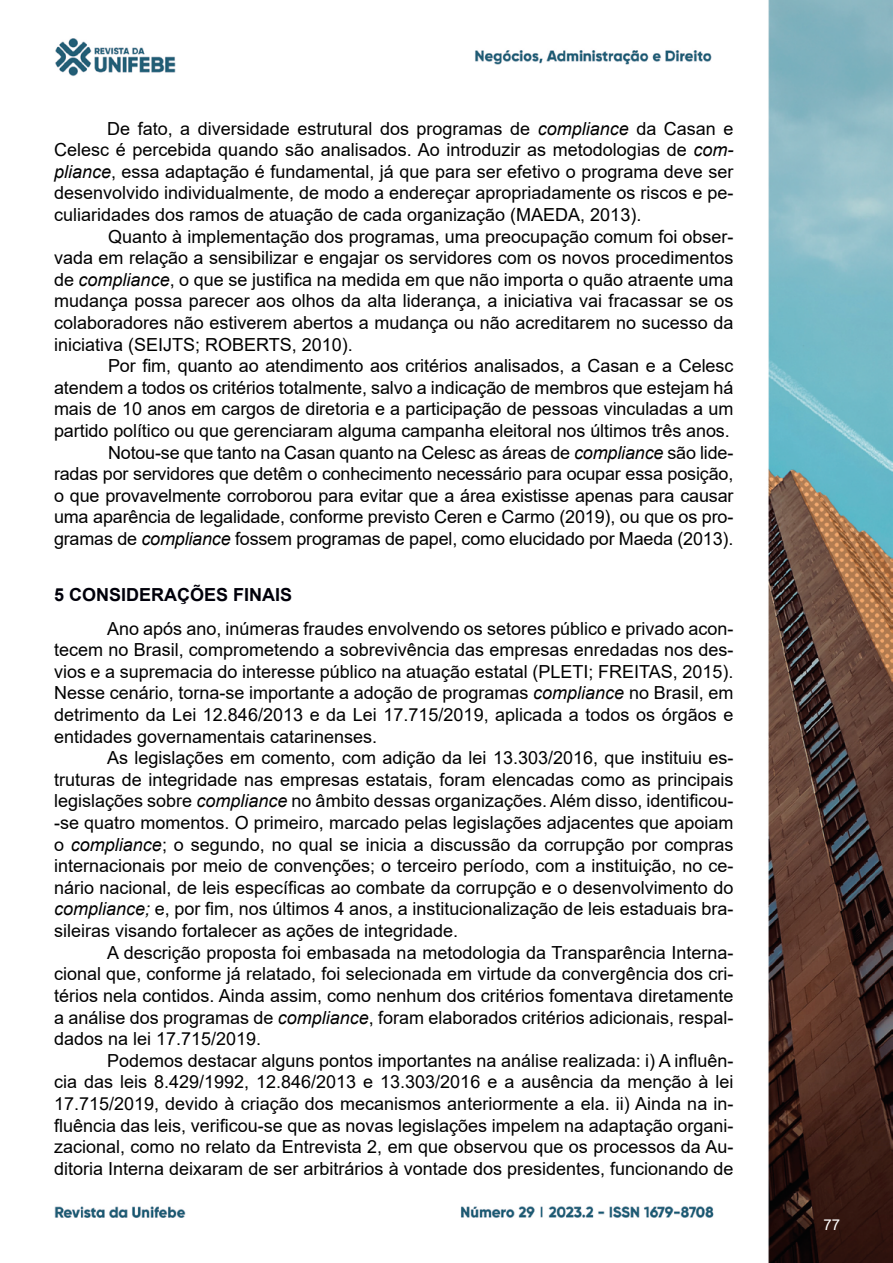
<style>
.page{position:relative;width:893px;height:1263px;background:#fff}
.page>*{position:absolute;margin:0;border:0;box-sizing:border-box;transform-origin:0 0}
.t1{font:18px/21.6px "Arial";letter-spacing:-.005em;color:#000;text-align:justify}
.t2{font:700 18px "Arial";color:#00000a}
.t3{font:15px "Arial";color:#fff}
.s1{font-style:italic}
</style>
<div class="page">
<img style="left:54px;top:0;width:839px;height:1263px">
<p class="t1" style="left:54px;top:117px;width:681px;text-indent:53px">De fato, a diversidade estrutural dos programas de <span class="s1">compliance</span> da Casan e Celesc é percebida quando são analisados. Ao introduzir as metodologias de <span class="s1">com&shy;pliance</span>, essa adaptação é fundamental, já que para ser efetivo o programa deve ser desenvolvido individualmente, de modo a endereçar apropriadamente os riscos e pe&shy;culiaridades dos ramos de atuação de cada organização (MAEDA, 2013).</p>
<p class="t1" style="left:54px;top:225px;width:681px;text-indent:54px">Quanto à implementação dos programas, uma preocupação comum foi obser&shy;vada em relação a sensibilizar e engajar os servidores com os novos procedimentos de <span class="s1">compliance</span>, o que se justifica na medida em que não importa o quão atraente uma mudança possa parecer aos olhos da alta liderança, a iniciativa vai fracassar se os colaboradores não estiverem abertos a mudança ou não acreditarem no sucesso da iniciativa (SEIJTS; ROBERTS, 2010).</p>
<p class="t1" style="left:54px;top:355px;width:681px;text-align:right">Por fim, quanto ao atendimento aos critérios analisados, a Casan e a Celesc atendem a todos os critérios totalmente, salvo a indicação de membros que estejam há mais de 10 anos em cargos de diretoria e a participação de pessoas vinculadas a um partido político ou que gerenciaram alguma campanha eleitoral nos últimos três anos.<br>Notou-se que tanto na Casan quanto na Celesc as áreas de <span class="s1">compliance</span> são lide-<br>radas por servidores que detêm o conhecimento necessário para ocupar essa posição, o que provavelmente corroborou para evitar que a área existisse apenas para causar uma aparência de legalidade, conforme previsto Ceren e Carmo (2019), ou que os pro&shy;gramas de <span class="s1">compliance</span> fossem programas de papel, como elucidado por Maeda (2013).</p>
<p class="t2" style="left:54px;top:582px;width:240px">5 CONSIDERAÇÕES FINAIS</p>
<p class="t1" style="left:54px;top:617px;width:681px;text-indent:53px">Ano após ano, inúmeras fraudes envolvendo os setores público e privado acon&shy;tecem no Brasil, comprometendo a sobrevivência das empresas enredadas nos des&shy;vios e a supremacia do interesse público na atuação estatal (PLETI; FREITAS, 2015).<br>Nesse cenário, torna-se importante a adoção de programas <span class="s1">compliance</span> no Brasil, em detrimento da Lei 12.846/2013 e da Lei 17.715/2019, aplicada a todos os órgãos e entidades governamentais catarinenses.</p>
<p class="t1" style="left:54px;top:747px;width:681px;text-indent:53px">As legislações em comento, com adição da lei 13.303/2016, que instituiu es&shy;truturas de integridade nas empresas estatais, foram elencadas como as principais legislações sobre <span class="s1">compliance</span> no âmbito dessas organizações. Além disso, identificou--se quatro momentos. O primeiro, marcado pelas legislações adjacentes que apoiam o <span class="s1">compliance</span>; o segundo, no qual se inicia a discussão da corrupção por compras internacionais por meio de convenções; o terceiro período, com a instituição, no ce&shy;nário nacional, de leis específicas ao combate da corrupção e o desenvolvimento do <span class="s1">compliance;</span> e, por fim, nos últimos 4 anos, a institucionalização de leis estaduais bra&shy;sileiras visando fortalecer as ações de integridade.</p>
<p class="t1" style="left:54px;top:941px;width:681px;text-indent:53px">A descrição proposta foi embasada na metodologia da Transparência Interna&shy;cional que, conforme já relatado, foi selecionada em virtude da convergência dos cri&shy;térios nela contidos. Ainda assim, como nenhum dos critérios fomentava diretamente a análise dos programas de <span class="s1">compliance</span>, foram elaborados critérios adicionais, respal&shy;dados na lei 17.715/2019.</p>
<p class="t1" style="left:54px;top:1049px;width:681px;text-indent:53px">Podemos destacar alguns pontos importantes na análise realizada: i) A influên&shy;cia das leis 8.429/1992, 12.846/2013 e 13.303/2016 e a ausência da menção à lei 17.715/2019, devido à criação dos mecanismos anteriormente a ela. ii) Ainda na in&shy;fluência das leis, verificou-se que as novas legislações impelem na adaptação organi&shy;zacional, como no relato da Entrevista 2, em que observou que os processos da Au&shy;ditoria Interna deixaram de ser arbitrários à vontade dos presidentes, funcionando de</p>
<p class="t3" style="left:824px;top:1215px;width:18px">77</p>
</div>
